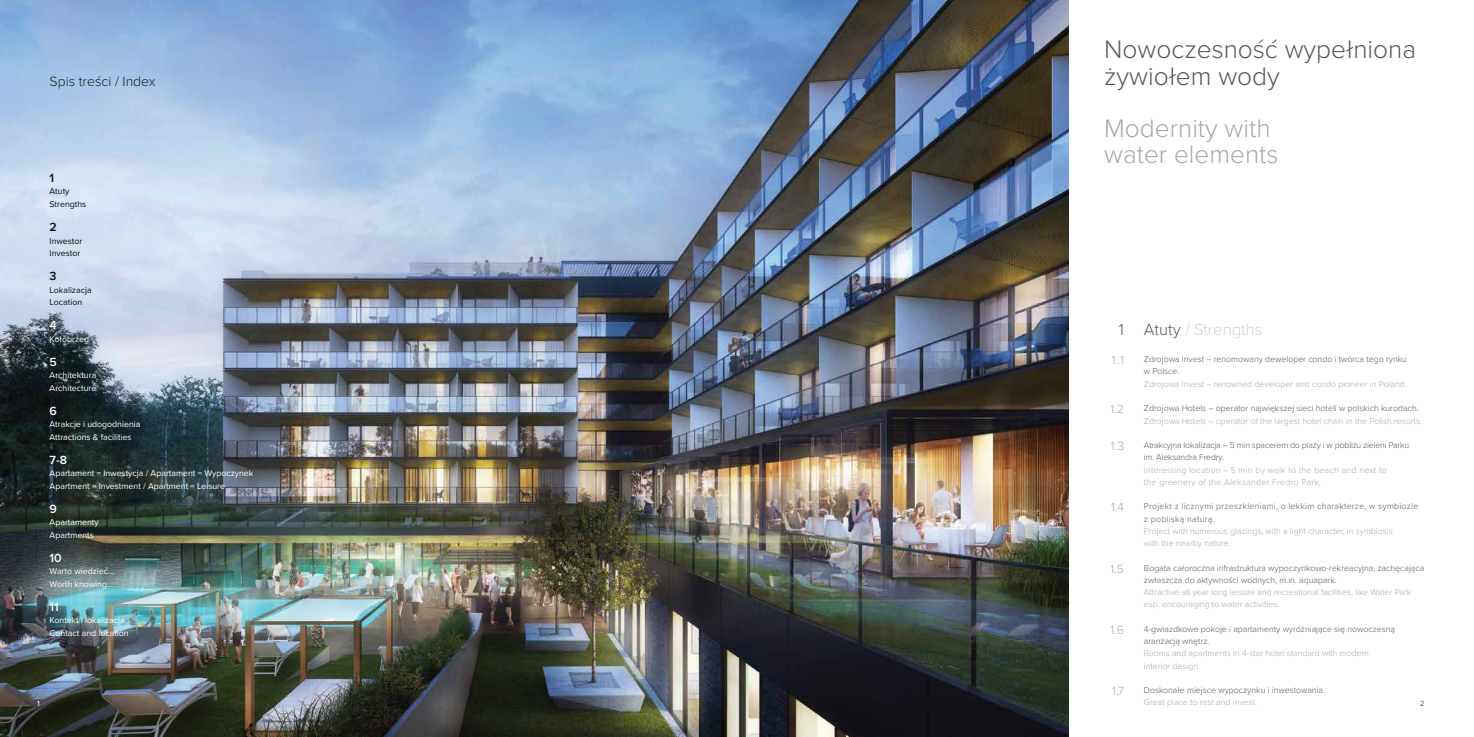
<style>
.page{position:relative;width:1474px;height:737px;background:#fff}
.page>*{position:absolute;margin:0;border:0;box-sizing:border-box;transform-origin:0 0}
.t1{font:300 26.25px/26.2px "Proxima Nova";color:#58595b}
.t2{font:300 26.25px/26.2px "Proxima Nova";color:#a7a9ac}
.t3{font:300 16.62px "Proxima Nova";color:#d1d3d4}
.t4{font:300 14px "Proxima Nova";color:#13242b}
.t5{font:300 12.25px "Proxima Nova";color:#a7a9ac}
.t6{font:600 12.25px "Proxima Nova";color:#fff}
.t7{font:600 12.25px "Proxima Nova";color:#0c100f}
.t8{font:300 8.75px/12.2px "Proxima Nova";color:#a7a9ac}
.t9{font:300 8.75px/12.2px "Proxima Nova";color:#58595b}
.t10{font:8.75px/12.2px "Proxima Nova";color:#fff}
.t11{font:300 8.75px/12.2px "Proxima Nova";letter-spacing:.03em;color:#a7a9ac}
.t12{font:300 8.75px/12.2px "Proxima Nova";letter-spacing:-.02em;color:#58595b}
.t13{font:300 8.75px/12.2px "Proxima Nova";letter-spacing:.03em;color:#58595b}
.t14{font:8.75px/12.2px "Proxima Nova";color:#0c100f}
.t15{font:7.88px "Proxima Nova";color:#fff}
.t16{font:7.88px "Proxima Nova";color:#58595b}
.s1{color:#58595b}
</style>
<div class="page">
<img style="left:0;top:0;width:1068px;height:737px">
<h3 class="t4" style="left:50px;top:70px;width:107px">Spis treści / Index</h3>
<h3 class="t7" style="left:50px;top:169px;width:6px">1</h3>
<p class="t14" style="left:50px;top:185px;width:38px">Atuty<br>Strengths</p>
<h3 class="t7" style="left:50px;top:218px;width:9px">2</h3>
<p class="t14" style="left:50px;top:234px;width:34px">Inwestor<br>Investor</p>
<h3 class="t7" style="left:50px;top:267px;width:9px">3</h3>
<p class="t14" style="left:50px;top:283px;width:43px">Lokalizacja<br>Location</p>
<h3 class="t6" style="left:50px;top:316px;width:9px">4</h3>
<p class="t10" style="left:50px;top:332px;width:41px">Kołobrzeg</p>
<h3 class="t6" style="left:50px;top:353px;width:9px">5</h3>
<p class="t10" style="left:50px;top:369px;width:48px">Architektura<br>Architecture</p>
<h3 class="t6" style="left:50px;top:402px;width:9px">6</h3>
<p class="t10" style="left:50px;top:418px;width:92px">Atrakcje i udogodnienia<br>Attractions &amp; facilities</p>
<h3 class="t6" style="left:50px;top:451px;width:19px">7-8</h3>
<p class="t10" style="left:50px;top:467px;width:205px">Apartament = Inwestycja / Apartament = Wypoczynek<br>Apartment = Investment / Apartment = Leisure</p>
<h3 class="t6" style="left:50px;top:500px;width:9px">9</h3>
<p class="t10" style="left:50px;top:516px;width:51px">Apartamenty<br>Apartments</p>
<h3 class="t6" style="left:50px;top:549px;width:14px">10</h3>
<p class="t10" style="left:50px;top:565px;width:66px">Warto wiedzieć...<br>Worth knowing...</p>
<h3 class="t6" style="left:50px;top:598px;width:11px">11</h3>
<p class="t10" style="left:50px;top:614px;width:81px">Kontakt i lokalizacja<br>Contact and location</p>
<p class="t15" style="left:37px;top:697px;width:4px">1</p>
<h1 class="t1" style="left:1104px;top:35px;width:313px">Nowoczesność wypełniona żywiołem wody</h1>
<h1 class="t2" style="left:1104px;top:114px;width:176px">Modernity with water elements</h1>
<h2 class="t3" style="left:1118px;top:317px;width:145px"><span class="s1">1 Atuty</span> / Strengths</h2>
<h3 class="t5" style="left:1111px;top:351px;width:14px">1.1</h3>
<p class="t9" style="left:1143px;top:353px;width:264px">Zdrojowa Invest – renomowany deweloper condo i twórca tego rynku w Polsce.</p>
<p class="t8" style="left:1143px;top:377px;width:264px">Zdrojowa Invest – renowned developer and condo pioneer in Poland.</p>
<p class="t9" style="left:1143px;top:402px;width:276px">Zdrojowa Hotels – operator największej sieci hoteli w polskich kurortach.</p>
<p class="t8" style="left:1143px;top:414px;width:279px">Zdrojowa Hotels – operator of the largest hotel chain in the Polish resorts.</p>
<p class="t12" style="left:1143px;top:438px;width:267px">Atrakcyjna lokalizacja – 5 min spacerem do plaży i w pobliżu zieleni Parku im. Aleksandra Fredry.</p>
<p class="t11" style="left:1143px;top:463px;width:244px">Interesting location – 5 min by walk to the beach and next to the greenery of the Aleksander Fredro Park.</p>
<p class="t13" style="left:1143px;top:500px;width:276px">Projekt z licznymi przeszkleniami, o lekkim charakterze, w symbiozie z pobliską naturą.</p>
<p class="t8" style="left:1143px;top:524px;width:250px">Project with numerous glazings, with a light character, in symbiosis with the nearby nature.</p>
<p class="t9" style="left:1143px;top:561px;width:282px">Bogata całoroczna infrastruktura wypoczynkowo-rekreacyjna, zachęcająca zwłaszcza do aktywności wodnych, m.in. aquapark.</p>
<p class="t8" style="left:1143px;top:585px;width:269px">Attractive all year long leisure and recreational facilities, like Water Park esp. encouraging to water activities.</p>
<p class="t9" style="left:1143px;top:622px;width:252px">4-gwiazdkowe pokoje i apartamenty wyróżniające się nowoczesną aranżacją wnętrz.</p>
<p class="t8" style="left:1143px;top:647px;width:226px">Rooms and apartments in 4-star hotel standard with modern interior design.</p>
<p class="t9" style="left:1143px;top:683px;width:182px">Doskonałe miejsce wypoczynku i inwestowania.</p>
<p class="t8" style="left:1143px;top:696px;width:114px">Great place to rest and invest.</p>
<h3 class="t5" style="left:1110px;top:400px;width:15px">1.2</h3>
<h3 class="t5" style="left:1110px;top:437px;width:15px">1.3</h3>
<h3 class="t5" style="left:1110px;top:498px;width:15px">1.4</h3>
<h3 class="t5" style="left:1110px;top:559px;width:15px">1.5</h3>
<h3 class="t5" style="left:1110px;top:620px;width:15px">1.6</h3>
<h3 class="t5" style="left:1112px;top:682px;width:13px">1.7</h3>
<p class="t16" style="left:1419px;top:697px;width:6px">2</p>
</div>
